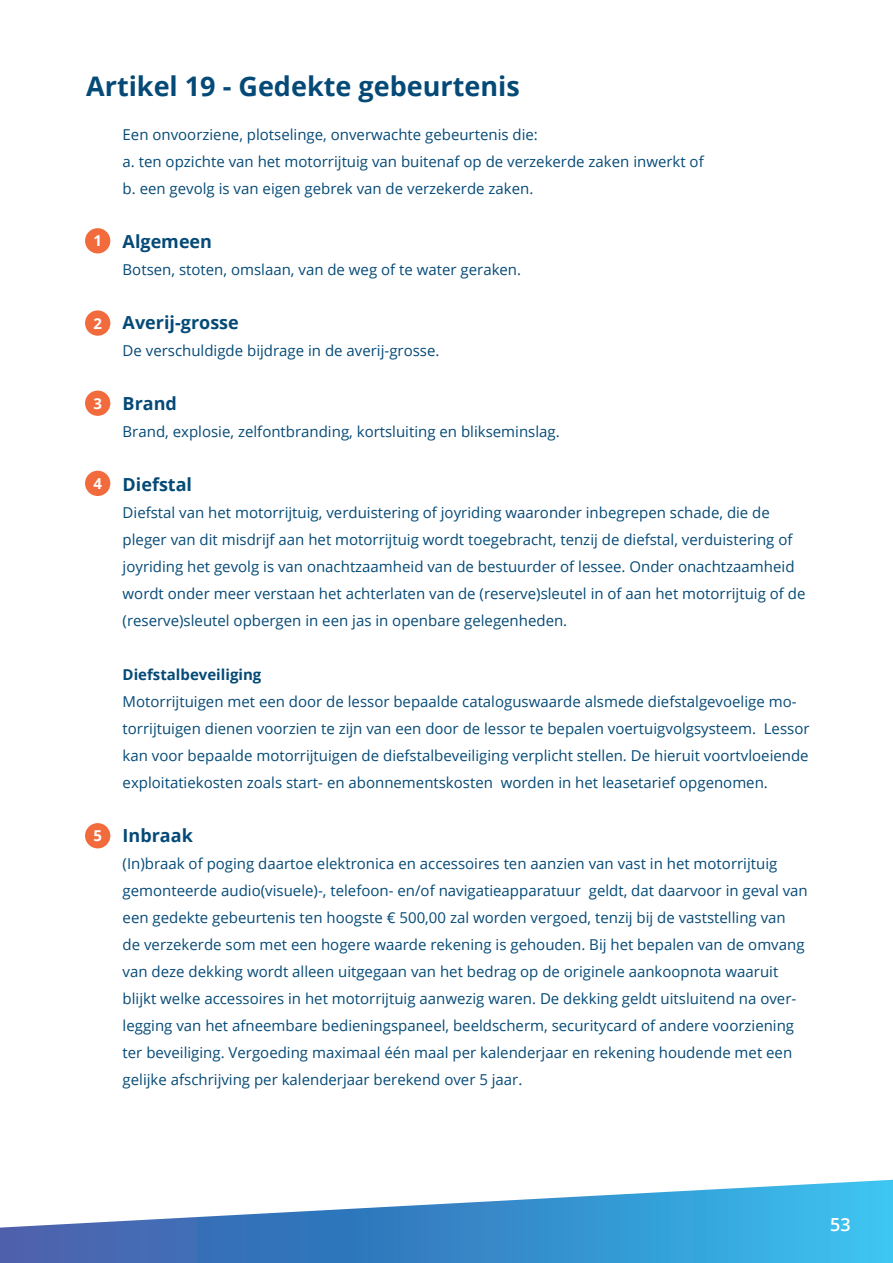
<style>
.page{position:relative;width:893px;height:1263px;background:#fff}
.page>*{position:absolute;margin:0;border:0;box-sizing:border-box;transform-origin:0 0}
.t1{font:700 27px "Open Sans";color:#054a77}
.Tekst_small{font:700 18px "Open Sans";color:#054a77}
.t2{font:600 18px "Open Sans";color:#fff}
.Tekst_small-2{font:15px/27px "Open Sans";color:#054a77}
.Tekst_small-3{font:700 15px "Open Sans";color:#054a77}
.t3{font:700 15px "Open Sans";color:#fff}
</style>
<div class="page">
<div style="left:85px;top:228px;width:25px;height:25px;background:#f26b3d;border-radius:50%"></div>
<div style="left:85px;top:310px;width:25px;height:26px;background:#f26b3d;border-radius:50%"></div>
<div style="left:85px;top:391px;width:25px;height:25px;background:#f26b3d;border-radius:50%"></div>
<div style="left:85px;top:471px;width:25px;height:25px;background:#f26b3d;border-radius:50%"></div>
<div style="left:85px;top:823px;width:25px;height:25px;background:#f26b3d;border-radius:50%"></div>
<svg style="left:0;top:1180px;width:893px;height:83px"></svg>
<p class="t1" style="left:86px;top:67px;width:435px">Artikel 19 - Gedekte gebeurtenis</p>
<p class="Tekst_small-2" style="left:123px;top:120px;width:417px">Een onvoorziene, plotselinge, onverwachte gebeurtenis die:</p>
<p class="Tekst_small-2" style="left:123px;top:147px;width:583px">a. ten opzichte van het motorrijtuig van buitenaf op de verzekerde zaken inwerkt of</p>
<p class="Tekst_small-2" style="left:123px;top:174px;width:412px">b. een gevolg is van eigen gebrek van de verzekerde zaken.</p>
<p class="Tekst_small" style="left:123px;top:229px;width:91px">Algemeen</p>
<p class="Tekst_small-2" style="left:123px;top:255px;width:400px">Botsen, stoten, omslaan, van de weg of te water geraken.</p>
<p class="Tekst_small" style="left:123px;top:310px;width:118px">Averij-grosse</p>
<p class="Tekst_small-2" style="left:123px;top:336px;width:318px">De verschuldigde bijdrage in de averij-grosse.</p>
<p class="Tekst_small" style="left:123px;top:391px;width:56px">Brand</p>
<p class="Tekst_small-2" style="left:123px;top:417px;width:439px">Brand, explosie, zelfontbranding, kortsluiting en blikseminslag.</p>
<p class="Tekst_small" style="left:123px;top:472px;width:71px">Diefstal</p>
<p class="Tekst_small-2" style="left:123px;top:498px;width:684px">Diefstal van het motorrijtuig, verduistering of joyriding waaronder inbegrepen schade, die de pleger van dit misdrijf aan het motorrijtuig wordt toegebracht, tenzij de diefstal, verduistering of joyriding het gevolg is van onachtzaamheid van de bestuurder of lessee. Onder onachtzaamheid wordt onder meer verstaan het achterlaten van de (reserve)sleutel in of aan het motorrijtuig of de (reserve)sleutel opbergen in een jas in openbare gelegenheden.</p>
<p class="Tekst_small-3" style="left:123px;top:664px;width:140px">Diefstalbeveiliging</p>
<p class="Tekst_small-2" style="left:123px;top:687px;width:688px">Motorrijtuigen met een door de lessor bepaalde cataloguswaarde alsmede diefstalgevoelige mo&shy;torrijtuigen dienen voorzien te zijn van een door de lessor te bepalen voertuigvolgsysteem. Lessor kan voor bepaalde motorrijtuigen de diefstalbeveiliging verplicht stellen. De hieruit voortvloeiende exploitatiekosten zoals start- en abonnementskosten worden in het leasetarief opgenomen.</p>
<p class="Tekst_small" style="left:123px;top:823px;width:72px">Inbraak</p>
<p class="Tekst_small-2" style="left:123px;top:849px;width:687px">(In)braak of poging daartoe elektronica en accessoires ten aanzien van vast in het motorrijtuig gemonteerde audio(visuele)-, telefoon- en/of navigatieapparatuur geldt, dat daarvoor in geval van een gedekte gebeurtenis ten hoogste € 500,00 zal worden vergoed, tenzij bij de vaststelling van<br>de verzekerde som met een hogere waarde rekening is gehouden. Bij het bepalen van de omvang van deze dekking wordt alleen uitgegaan van het bedrag op de originele aankoopnota waaruit blijkt welke accessoires in het motorrijtuig aanwezig waren. De dekking geldt uitsluitend na over&shy;legging van het afneembare bedieningspaneel, beeldscherm, securitycard of andere voorziening ter beveiliging. Vergoeding maximaal één maal per kalenderjaar en rekening houdende met een gelijke afschrijving per kalenderjaar berekend over 5 jaar.</p>
<p class="t3" style="left:93px;top:230px;width:10px">1</p>
<p class="t3" style="left:93px;top:312px;width:10px">2</p>
<p class="t3" style="left:93px;top:393px;width:10px">3</p>
<p class="t3" style="left:93px;top:473px;width:10px">4</p>
<p class="t3" style="left:93px;top:825px;width:10px">5</p>
<p class="t2" style="left:830px;top:1212px;width:22px">53</p>
</div>
